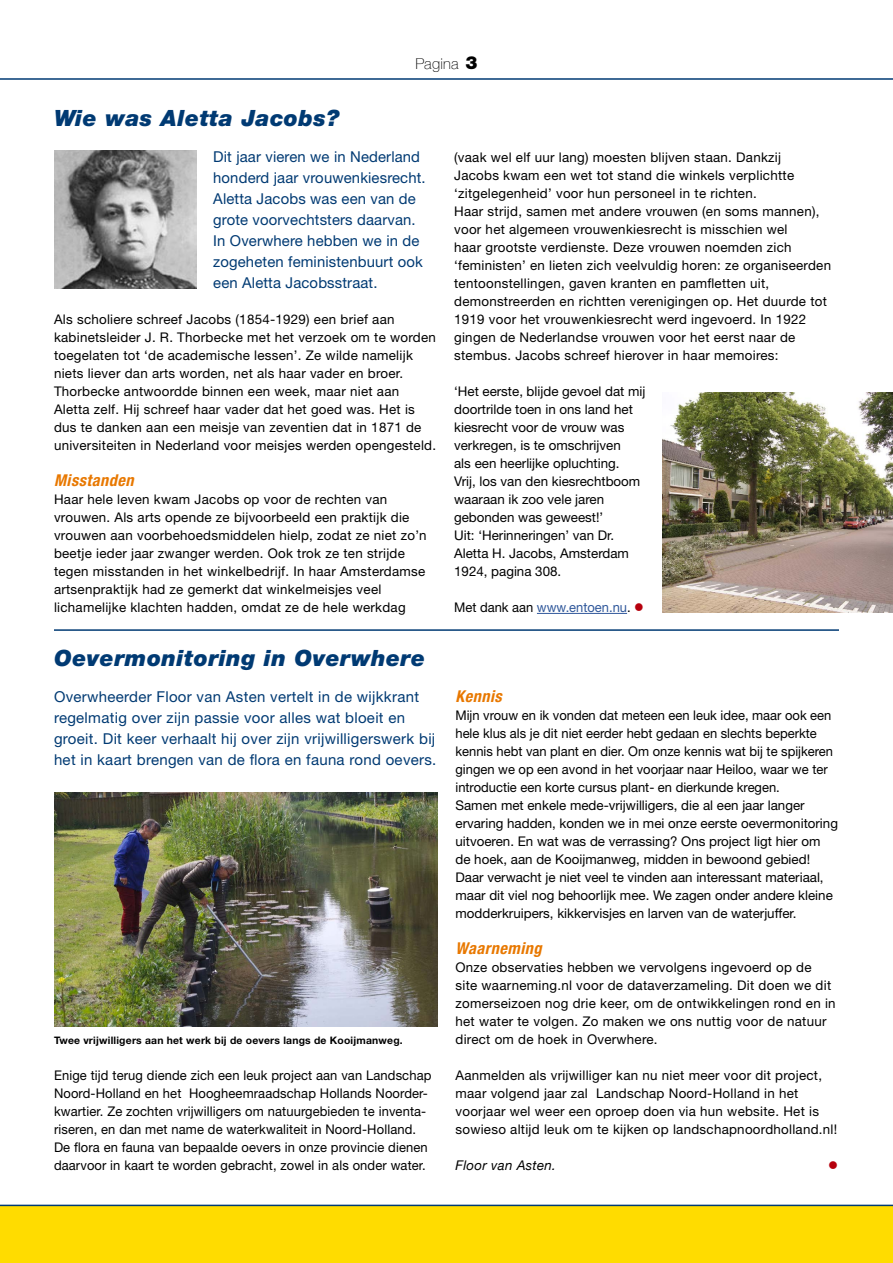
<style>
.page{position:relative;width:893px;height:1263px;background:#fff}
.page>*{position:absolute;margin:0;border:0;box-sizing:border-box;transform-origin:0 0}
.H1__Kop{font:italic 900 22.5px "Helvetica Neue";letter-spacing:.02em;color:#003a73}
.H2__Subkop{font:italic 700 condensed 16.35px "Helvetica Neue";letter-spacing:.03em;color:#e87800}
.H__Introtekst{font:15px/21px "Helvetica Neue";letter-spacing:.01em;color:#003a73}
.t1{font:100 15px "Helvetica Neue";letter-spacing:.02em;color:#000}
.P__Tekst_plat{font:13.35px/18px "Helvetica Neue";letter-spacing:.02em;color:#000}
.P__Tekst_plat-2{font:13.35px/18px "Helvetica Neue";color:#000}
.P__Tekst_plat-3{font:13.35px "Helvetica Neue";color:#30589b}
.P__Tekst_plat-4{font:italic 13.35px "Helvetica Neue";letter-spacing:.02em;color:#000}
.P__Tekst_plat-5{font:13.35px "Wingdings";color:#b6000d}
.P__Fotobijschrift{font:700 10.35px "Helvetica Neue";letter-spacing:.02em;color:#000}
.s1{font-weight:900;font-size:18px}
.s2{color:#000}
.s3{color:#b6000d}
</style>
<div class="page">
<div style="left:0;top:1206px;width:893px;height:57px;background:#ffdc00"></div>
<hr style="left:0;top:78px;width:893px;height:2px;background:#003a73">
<hr style="left:0;top:1205px;width:893px;height:1px;background:#003a73">
<hr style="left:537px;top:613px;width:90px;height:1px;background:#30589b">
<img style="left:54px;top:151px;width:142px;height:137px">
<img style="left:662px;top:392px;width:231px;height:220px">
<img style="left:54px;top:792px;width:383px;height:234px">
<hr style="left:54px;top:629px;width:785px;height:2px;background:#003a73">
<p class="t1" style="left:415px;top:52px;width:63px">Pagina <span class="s1">3</span></p>
<h1 class="H1__Kop" style="left:54px;top:104px;width:287px">Wie was Aletta Jacobs?</h1>
<p class="H__Introtekst" style="left:213px;top:146px;width:214px">Dit jaar vieren we in Nederland honderd jaar vrouwenkiesrecht.<br>Aletta Jacobs was een van de grote voorvechtsters daarvan.<br>In Overwhere hebben we in de zogeheten feministenbuurt ook een Aletta Jacobsstraat.</p>
<p class="P__Tekst_plat" style="left:54px;top:310px;width:384px">Als scholiere schreef Jacobs (1854-1929) een brief aan kabinetsleider J. R. Thorbecke met het verzoek om te worden toegelaten tot ‘de academische lessen’. Ze wilde namelijk niets liever dan arts worden, net als haar vader en broer.<br>Thorbecke antwoordde binnen een week, maar niet aan Aletta zelf. Hij schreef haar vader dat het goed was. Het is dus te danken aan een meisje van zeventien dat in 1871 de universiteiten in Nederland voor meisjes werden opengesteld.</p>
<h2 class="H2__Subkop" style="left:54px;top:470px;width:81px">Misstanden</h2>
<p class="P__Tekst_plat" style="left:54px;top:490px;width:374px">Haar hele leven kwam Jacobs op voor de rechten van vrouwen. Als arts opende ze bijvoorbeeld een praktijk die vrouwen aan voorbehoedsmiddelen hielp, zodat ze niet zo’n beetje ieder jaar zwanger werden. Ook trok ze ten strijde tegen misstanden in het winkelbedrijf. In haar Amsterdamse artsenpraktijk had ze gemerkt dat winkelmeisjes veel lichamelijke klachten hadden, omdat ze de hele werkdag</p>
<h1 class="H1__Kop" style="left:54px;top:644px;width:373px">Oevermonitoring in Overwhere</h1>
<p class="H__Introtekst" style="left:54px;top:686px;width:384px">Overwheerder Floor van Asten vertelt in de wijkkrant regelmatig over zijn passie voor alles wat bloeit en groeit. Dit keer verhaalt hij over zijn vrijwilligerswerk bij het in kaart brengen van de flora en fauna rond oevers.</p>
<p class="P__Fotobijschrift" style="left:54px;top:1034px;width:350px">Twee vrijwilligers aan het werk bij de oevers langs de Kooijmanweg.</p>
<p class="P__Tekst_plat" style="left:54px;top:1066px;width:379px">Enige tijd terug diende zich een leuk project aan van Landschap Noord-Holland en het Hoogheemraadschap Hollands Noorder&shy;kwartier. Ze zochten vrijwilligers om natuurgebieden te inventa&shy;riseren, en dan met name de waterkwaliteit in Noord-Holland.<br>De flora en fauna van bepaalde oevers in onze provincie dienen daarvoor in kaart te worden gebracht, zowel in als onder water.</p>
<p class="P__Tekst_plat" style="left:454px;top:148px;width:342px">(vaak wel elf uur lang) moesten blijven staan. Dankzij<br>Jacobs kwam een wet tot stand die winkels verplichtte ‘zitgelegenheid’ voor hun personeel in te richten.</p>
<p class="P__Tekst_plat" style="left:454px;top:202px;width:378px">Haar strijd, samen met andere vrouwen (en soms mannen), voor het algemeen vrouwenkiesrecht is misschien wel<br>haar grootste verdienste. Deze vrouwen noemden zich ‘feministen’ en lieten zich veelvuldig horen: ze organiseerden tentoonstellingen, gaven kranten en pamfletten uit, demonstreerden en richtten verenigingen op. Het duurde tot 1919 voor het vrouwenkiesrecht werd ingevoerd. In 1922 gingen de Nederlandse vrouwen voor het eerst naar de stembus. Jacobs schreef hierover in haar memoires:</p>
<p class="P__Tekst_plat-2" style="left:454px;top:382px;width:193px">‘Het eerste, blijde gevoel dat mij doortrilde toen in ons land het kiesrecht voor de vrouw was verkregen, is te omschrijven<br>als een heerlijke opluchting.<br>Vrij, los van den kiesrechtboom waaraan ik zoo vele jaren gebonden was geweest!’</p>
<p class="P__Tekst_plat-2" style="left:454px;top:526px;width:176px">Uit: ‘Herinneringen’ van Dr.<br>Aletta H. Jacobs, Amsterdam<br>1924, pagina 308.</p>
<p class="P__Tekst_plat-3" style="left:454px;top:599px;width:191px"><span class="s2">Met dank aan</span> www.entoen.nu<span class="s2">.</span> <span class="s3">●</span></p>
<h2 class="H2__Subkop" style="left:455px;top:686px;width:48px">Kennis</h2>
<p class="P__Tekst_plat-2" style="left:455px;top:706px;width:379px">Mijn vrouw en ik vonden dat meteen een leuk idee, maar ook een hele klus als je dit niet eerder hebt gedaan en slechts beperkte kennis hebt van plant en dier. Om onze kennis wat bij te spijkeren gingen we op een avond in het voorjaar naar Heiloo, waar we ter introductie een korte cursus plant- en dierkunde kregen.</p>
<p class="P__Tekst_plat-2" style="left:455px;top:796px;width:384px">Samen met enkele mede-vrijwilligers, die al een jaar langer ervaring hadden, konden we in mei onze eerste oevermonitoring uitvoeren. En wat was de verrassing? Ons project ligt hier om de hoek, aan de Kooijmanweg, midden in bewoond gebied!<br>Daar verwacht je niet veel te vinden aan interessant materiaal, maar dit viel nog behoorlijk mee. We zagen onder andere kleine modderkruipers, kikkervisjes en larven van de waterjuffer.</p>
<h2 class="H2__Subkop" style="left:455px;top:938px;width:88px">Waarneming</h2>
<p class="P__Tekst_plat" style="left:455px;top:958px;width:382px">Onze observaties hebben we vervolgens ingevoerd op de site waarneming.nl voor de dataverzameling. Dit doen we dit zomerseizoen nog drie keer, om de ontwikkelingen rond en in het water te volgen. Zo maken we ons nuttig voor de natuur direct om de hoek in Overwhere.</p>
<p class="P__Tekst_plat" style="left:455px;top:1066px;width:383px">Aanmelden als vrijwilliger kan nu niet meer voor dit project, maar volgend jaar zal Landschap Noord-Holland in het voorjaar wel weer een oproep doen via hun website. Het is sowieso altijd leuk om te kijken op landschapnoordholland.nl!</p>
<p class="P__Tekst_plat-4" style="left:455px;top:1156px;width:102px">Floor van Asten.</p>
<p class="P__Tekst_plat-5" style="left:828px;top:1158px;width:11px">●</p>
</div>
